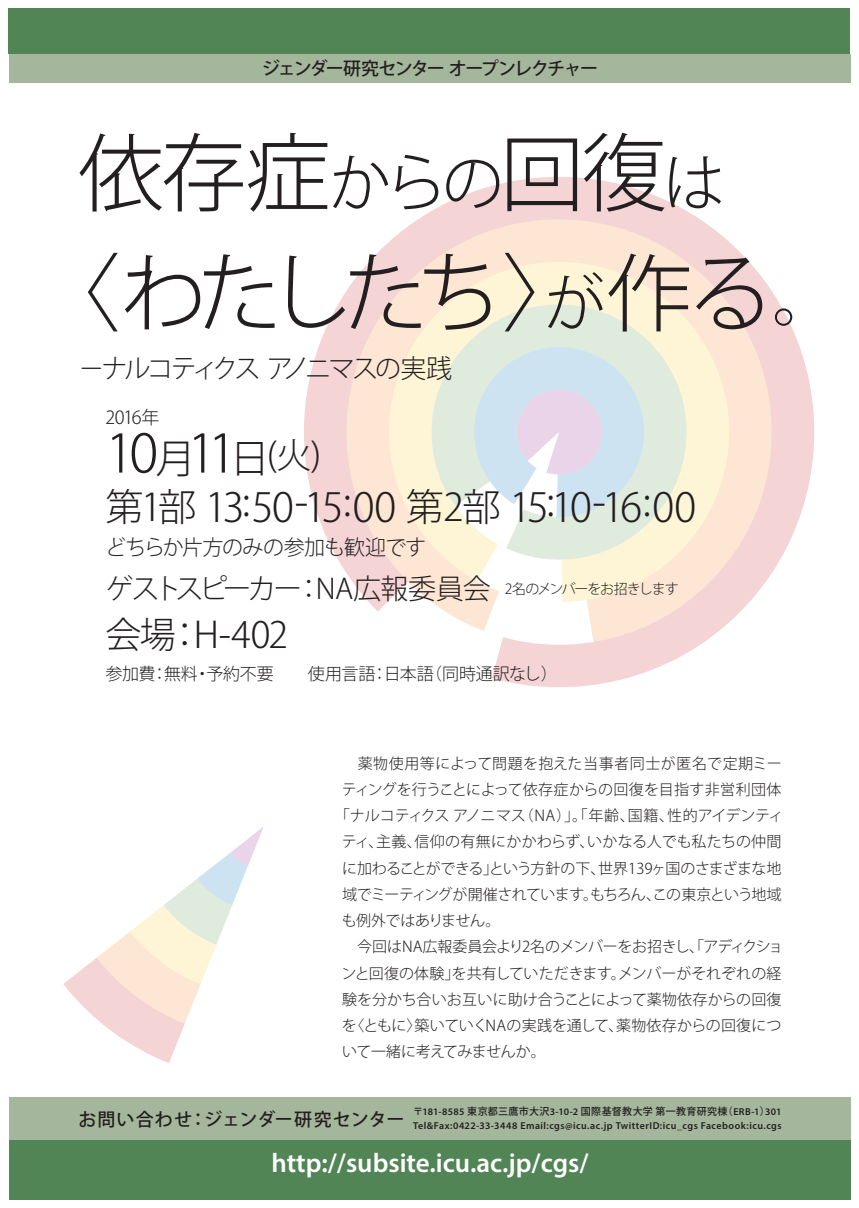
<style>
.page{position:relative;width:859px;height:1208px;background:#fff}
.page>*{position:absolute;margin:0;border:0;box-sizing:border-box;transform-origin:0 0}
.t1{font:300 85px/120px "Koz Go Pr 6 N";letter-spacing:-.08em;color:#231f20}
.t2{font:300 52.5px "Koz Go Pr 6 N";color:#231f20}
.t3{font:300 39.9px "Koz Go Pr 6 N";letter-spacing:-.085em;color:#231f20}
.t4{font:300 36px "Koz Go Pr 6 N";color:#231f20}
.t5{font:300 28px "Koz Go Pr 6 N";letter-spacing:-.07em;color:#231f20}
.t6{font:600 27px "Myriad Pro";color:#fff}
.t7{font:300 26px "Koz Go Pr 6 N";letter-spacing:-.115em;color:#231f20}
.t8{font:300 21px "Koz Go Pr 6 N";letter-spacing:-.05em;color:#231f20}
.t9{font:500 18px "Koz Go Pr 6 N";letter-spacing:-.095em;color:#231f20}
.t10{font:500 18px "Koz Go Pr 6 N";letter-spacing:.06em;color:#231f20}
.t11{font:300 18px "Koz Go Pr 6 N";letter-spacing:-.045em;color:#231f20}
.t12{font:300 17px "Koz Go Pr 6 N";letter-spacing:-.015em;color:#231f20}
.t13{font:300 15px "Koz Go Pr 6 N";letter-spacing:-.01em;color:#231f20}
.t14{font:300 15px "Koz Go Pr 6 N";letter-spacing:-.035em;color:#231f20}
.t15{font:300 15px "Koz Go Pr 6 N";letter-spacing:-.045em;color:#231f20}
.t16{font:300 15px "Koz Go Pr 6 N";letter-spacing:.015em;color:#231f20}
.t17{font:300 15px "Koz Go Pr 6 N";letter-spacing:.01em;color:#231f20}
.t18{font:300 15px "Koz Go Pr 6 N";letter-spacing:.035em;color:#231f20}
.t19{font:300 15px "Koz Go Pr 6 N";letter-spacing:-.04em;color:#231f20}
.t20{font:300 15px "Koz Go Pr 6 N";letter-spacing:-.03em;color:#231f20}
.t21{font:600 10px "Myriad Pro";letter-spacing:.045em;color:#231f20}
.t22{font:500 10px "Koz Go Pr 6 N";letter-spacing:.035em;color:#231f20}
.s1{font-size:62px}
.s2{font-size:40px}
.s3{font-size:35px}
.s4{font-size:38px}
.s5{font-family:"Myriad Pro";font-weight:600}
</style>
<div class="page">
<svg style="left:304px;top:177px;width:510px;height:510px"></svg>
<svg style="left:63px;top:827px;width:201px;height:236px"></svg>
<div style="left:9px;top:9px;width:841px;height:45px;background:#528555"></div>
<div style="left:9px;top:1097px;width:841px;height:43px;background:#a4b69b"></div>
<div style="left:9px;top:54px;width:841px;height:28px;background:#a4b69b"></div>
<div style="left:9px;top:1140px;width:841px;height:59px;background:#528555"></div>
<p class="t9" style="left:262px;top:58px;width:337px">ジェンダー研究センターオープンレクチャー</p>
<h1 class="t1" style="left:36px;top:115px;width:800px;text-indent:42px">依存症<span class="s1">からの</span>回復<span class="s1">は<br></span>〈わたしたち〉<span class="s1">が</span>作る<span class="s1">。</span></h1>
<h3 class="t7" style="left:78px;top:353px;width:375px">－ナルコティクス アノニマスの実践</h3>
<p class="t11" style="left:105px;top:408px;width:56px">2016年</p>
<h2 class="t2" style="left:105px;top:424px;width:217px">10<span class="s2">月</span>11<span class="s2">日</span><span class="s3">(火)</span></h2>
<h3 class="t3" style="left:105px;top:485px;width:592px"><span class="s4">第1部</span> 13:50-15:00 <span class="s4">第2部</span> 15:10-16:00</h3>
<h3 class="t8" style="left:105px;top:535px;width:322px">どちらか片方のみの参加も歓迎です</h3>
<h3 class="t5" style="left:105px;top:573px;width:575px">ゲストスピーカー：NA広報委員会<sup>　2名のメンバーをお招きします</sup></h3>
<h3 class="t4" style="left:105px;top:615px;width:184px">会場：H-402</h3>
<p class="t12" style="left:105px;top:664px;width:454px">参加費：無料・予約不要　　使用言語：日本語（同時通訳なし）</p>
<p class="t18" style="left:342px;top:754px;width:441px">　薬物使用等によって問題を抱えた当事者同士が匿名で定期ミー</p>
<p class="t17" style="left:342px;top:781px;width:441px">ティングを行うことによって依存症からの回復を目指す非営利団体</p>
<p class="t13" style="left:335px;top:807px;width:450px">「ナルコティクス アノニマス（NA）」。「年齢、国籍、性的アイデンティ</p>
<p class="t16" style="left:342px;top:833px;width:441px">ティ、主義、信仰の有無にかかわらず、いかなる人でも私たちの仲間</p>
<p class="t14" style="left:342px;top:859px;width:441px">に加わることができる」という方針の下、世界139ヶ国のさまざまな地</p>
<p class="t15" style="left:342px;top:886px;width:441px">域でミーティングが開催されています。もちろん、この東京という地域</p>
<p class="t20" style="left:342px;top:912px;width:160px">も例外ではありません。</p>
<p class="t13" style="left:342px;top:938px;width:442px">　今回はNA広報委員会より2名のメンバーをお招きし、「アディクショ</p>
<p class="t13" style="left:341px;top:964px;width:442px">ンと回復の体験」を共有していただきます。メンバーがそれぞれの経</p>
<p class="t13" style="left:342px;top:991px;width:441px">験を分かち合いお互いに助け合うことによって薬物依存からの回復</p>
<p class="t13" style="left:342px;top:1017px;width:441px">を〈ともに〉築いていくNAの実践を通して、薬物依存からの回復につ</p>
<p class="t19" style="left:342px;top:1043px;width:205px">いて一緒に考えてみませんか。</p>
<p class="t10" style="left:78px;top:1108px;width:327px">お問い合わせ：ジェンダー研究センター</p>
<p class="t22" style="left:413px;top:1106px;width:370px">〒<span class="s5">181-8585</span> 東京都三鷹市大沢<span class="s5">3-10-2</span> 国際基督教大学第一教育研究棟（<span class="s5">ERB-1</span>）<span class="s5">301</span></p>
<p class="t21" style="left:413px;top:1119px;width:370px">Tel&amp;Fax:0422-33-3448 Email:cgs@icu.ac.jp TwitterID:icu_cgs Facebook:icu.cgs</p>
<h3 class="t6" style="left:271px;top:1146px;width:319px">http://subsite.icu.ac.jp/cgs/</h3>
</div>
